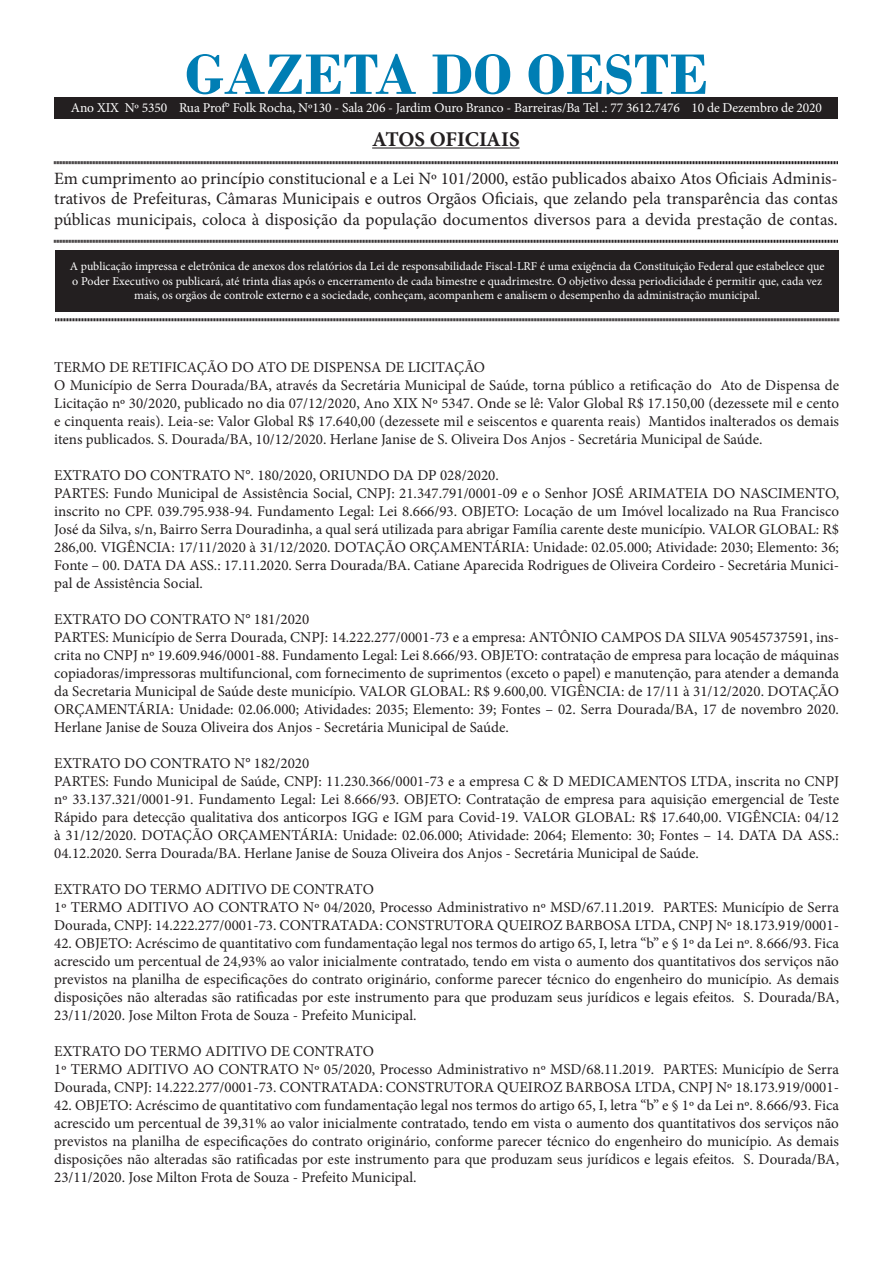
<style>
.page{position:relative;width:893px;height:1263px;background:#fff}
.page>*{position:absolute;margin:0;border:0;box-sizing:border-box;transform-origin:0 0}
.t1{font:700 60px "Bodoni";color:#007eb4}
.t2{font:700 21px "Minion Pro";letter-spacing:-.005em;color:#231f20}
.t3{font:17.25px/20.7px "Minion Pro";color:#231f20;text-align:justify}
.t4{font:15px/18px "Minion Pro";color:#231f20;text-align:justify}
.t5{font:13.5px "Minion Pro";letter-spacing:-.01em;color:#fff}
.t6{font:12px/14.4px "Minion Pro";color:#fff;text-align:center}
</style>
<div class="page">
<div style="left:55px;top:250px;width:784px;height:61px;background:#231f20"></div>
<hr style="left:372px;top:147px;width:148px;height:2px;background:#231f20">
<svg style="left:54px;top:161px;width:784px;height:4px;background:#908e8e"></svg>
<svg style="left:54px;top:239px;width:784px;height:4px;background:#908e8e"></svg>
<svg style="left:55px;top:318px;width:784px;height:4px;background:#908e8e"></svg>
<div style="left:54px;top:98px;width:784px;height:20px;background:#231f20"></div>
<p class="t1" style="left:185px;top:39px;width:525px">GAZETA DO OESTE</p>
<p class="t2" style="left:372px;top:124px;width:149px">ATOS OFICIAIS</p>
<p class="t3" style="left:54px;top:168px;width:785px">Em cumprimento ao princípio constitucional e a Lei Nº 101/2000, estão publicados abaixo Atos Oficiais Adminis&shy;trativos de Prefeituras, Câmaras Municipais e outros Orgãos Oficiais, que zelando pela transparência das contas públicas municipais, coloca à disposição da população documentos diversos para a devida prestação de contas.</p>
<p class="t6" style="left:70px;top:259px;width:756px">A publicação impressa e eletrônica de anexos dos relatórios da Lei de responsabilidade Fiscal-LRF é uma exigência da Constituição Federal que estabelece que o Poder Executivo os publicará, até trinta dias após o encerramento de cada bimestre e quadrimestre. O objetivo dessa periodicidade é permitir que, cada vez mais, os orgãos de controle externo e a sociedade, conheçam, acompanhem e analisem o desempenho da administração municipal.</p>
<p class="t5" style="left:71px;top:99px;width:753px">Ano XIX Nº 5350 Rua Prof° Folk Rocha, Nº130 - Sala 206 - Jardim Ouro Branco - Barreiras/Ba Tel .: 77 3612.7476 10 de Dezembro de 2020</p>
<p class="t4" style="left:54px;top:359px;width:432px">TERMO DE RETIFICAÇÃO DO ATO DE DISPENSA DE LICITAÇÃO</p>
<p class="t4" style="left:54px;top:377px;width:786px">O Município de Serra Dourada/BA, através da Secretária Municipal de Saúde, torna público a retificação do Ato de Dispensa de Licitação nº 30/2020, publicado no dia 07/12/2020, Ano XIX Nº 5347. Onde se lê: Valor Global R$ 17.150,00 (dezessete mil e cento e cinquenta reais). Leia-se: Valor Global R$ 17.640,00 (dezessete mil e seiscentos e quarenta reais) Mantidos inalterados os demais itens publicados. S. Dourada/BA, 10/12/2020. Herlane Janise de S. Oliveira Dos Anjos - Secretária Municipal de Saúde.</p>
<p class="t4" style="left:54px;top:467px;width:446px">EXTRATO DO CONTRATO N°. 180/2020, ORIUNDO DA DP 028/2020.</p>
<p class="t4" style="left:54px;top:485px;width:786px">PARTES: Fundo Municipal de Assistência Social, CNPJ: 21.347.791/0001-09 e o Senhor JOSÉ ARIMATEIA DO NASCIMENTO, inscrito no CPF. 039.795.938-94. Fundamento Legal: Lei 8.666/93. OBJETO: Locação de um Imóvel localizado na Rua Francisco José da Silva, s/n, Bairro Serra Douradinha, a qual será utilizada para abrigar Família carente deste município. VALOR GLOBAL: R$ 286,00. VIGÊNCIA: 17/11/2020 à 31/12/2020. DOTAÇÃO ORÇAMENTÁRIA: Unidade: 02.05.000; Atividade: 2030; Elemento: 36; Fonte – 00. DATA DA ASS.: 17.11.2020. Serra Dourada/BA. Catiane Aparecida Rodrigues de Oliveira Cordeiro - Secretária Munici&shy;pal de Assistência Social.</p>
<p class="t4" style="left:54px;top:611px;width:257px">EXTRATO DO CONTRATO N° 181/2020</p>
<p class="t4" style="left:54px;top:629px;width:786px">PARTES: Município de Serra Dourada, CNPJ: 14.222.277/0001-73 e a empresa: ANTÔNIO CAMPOS DA SILVA 90545737591, ins&shy;crita no CNPJ nº 19.609.946/0001-88. Fundamento Legal: Lei 8.666/93. OBJETO: contratação de empresa para locação de máquinas copiadoras/impressoras multifuncional, com fornecimento de suprimentos (exceto o papel) e manutenção, para atender a demanda da Secretaria Municipal de Saúde deste município. VALOR GLOBAL: R$ 9.600,00. VIGÊNCIA: de 17/11 à 31/12/2020. DOTAÇÃO ORÇAMENTÁRIA: Unidade: 02.06.000; Atividades: 2035; Elemento: 39; Fontes – 02. Serra Dourada/BA, 17 de novembro 2020.<br>Herlane Janise de Souza Oliveira dos Anjos - Secretária Municipal de Saúde.</p>
<p class="t4" style="left:54px;top:755px;width:257px">EXTRATO DO CONTRATO N° 182/2020</p>
<p class="t4" style="left:54px;top:773px;width:786px">PARTES: Fundo Municipal de Saúde, CNPJ: 11.230.366/0001-73 e a empresa C &amp; D MEDICAMENTOS LTDA, inscrita no CNPJ nº 33.137.321/0001-91. Fundamento Legal: Lei 8.666/93. OBJETO: Contratação de empresa para aquisição emergencial de Teste Rápido para detecção qualitativa dos anticorpos IGG e IGM para Covid-19. VALOR GLOBAL: R$ 17.640,00. VIGÊNCIA: 04/12 à 31/12/2020. DOTAÇÃO ORÇAMENTÁRIA: Unidade: 02.06.000; Atividade: 2064; Elemento: 30; Fontes – 14. DATA DA ASS.:<br>04.12.2020. Serra Dourada/BA. Herlane Janise de Souza Oliveira dos Anjos - Secretária Municipal de Saúde.</p>
<p class="t4" style="left:54px;top:881px;width:321px">EXTRATO DO TERMO ADITIVO DE CONTRATO</p>
<p class="t4" style="left:54px;top:899px;width:786px">1º TERMO ADITIVO AO CONTRATO Nº 04/2020, Processo Administrativo nº MSD/67.11.2019. PARTES: Município de Serra<br>Dourada, CNPJ: 14.222.277/0001-73. CONTRATADA: CONSTRUTORA QUEIROZ BARBOSA LTDA, CNPJ Nº 18.173.919/0001-</p>
<p class="t4" style="left:54px;top:935px;width:786px">42. OBJETO: Acréscimo de quantitativo com fundamentação legal nos termos do artigo 65, I, letra “b” e § 1º da Lei nº. 8.666/93. Fica acrescido um percentual de 24,93% ao valor inicialmente contratado, tendo em vista o aumento dos quantitativos dos serviços não previstos na planilha de especificações do contrato originário, conforme parecer técnico do engenheiro do município. As demais disposições não alteradas são ratificadas por este instrumento para que produzam seus jurídicos e legais efeitos. S. Dourada/BA, 23/11/2020. Jose Milton Frota de Souza - Prefeito Municipal.</p>
<p class="t4" style="left:54px;top:1043px;width:321px">EXTRATO DO TERMO ADITIVO DE CONTRATO</p>
<p class="t4" style="left:54px;top:1061px;width:786px">1º TERMO ADITIVO AO CONTRATO Nº 05/2020, Processo Administrativo nº MSD/68.11.2019. PARTES: Município de Serra<br>Dourada, CNPJ: 14.222.277/0001-73. CONTRATADA: CONSTRUTORA QUEIROZ BARBOSA LTDA, CNPJ Nº 18.173.919/0001-</p>
<p class="t4" style="left:54px;top:1097px;width:786px">42. OBJETO: Acréscimo de quantitativo com fundamentação legal nos termos do artigo 65, I, letra “b” e § 1º da Lei nº. 8.666/93. Fica acrescido um percentual de 39,31% ao valor inicialmente contratado, tendo em vista o aumento dos quantitativos dos serviços não previstos na planilha de especificações do contrato originário, conforme parecer técnico do engenheiro do município. As demais disposições não alteradas são ratificadas por este instrumento para que produzam seus jurídicos e legais efeitos. S. Dourada/BA, 23/11/2020. Jose Milton Frota de Souza - Prefeito Municipal.</p>
</div>
